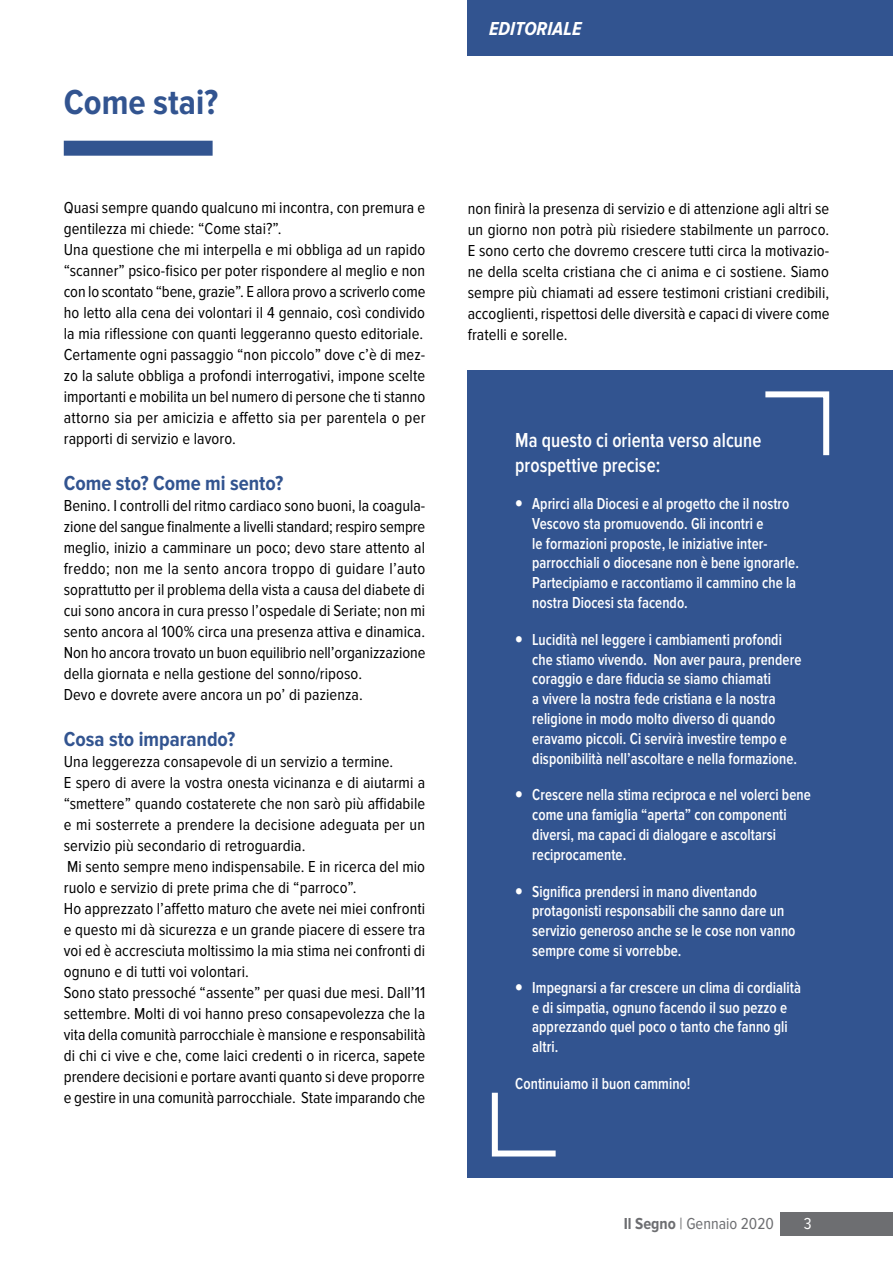
<style>
.page{position:relative;width:893px;height:1263px;background:#fff}
.page>*{position:absolute;margin:0;border:0;box-sizing:border-box;transform-origin:0 0}
.t1{font:700 36px "Proxima Nova Cond";color:#325490}
.t2{font:600 21px/25.2px "Proxima Nova Cond";letter-spacing:.005em;color:#fff;scale:.9 1}
.t3{font:700 21px "Proxima Nova Cond";color:#325490}
.t4{font:italic 700 19.5px "Proxima Nova Cond";letter-spacing:.005em;color:#fff}
.t5{font:16.5px/21px "Proxima Nova Cond";letter-spacing:.005em;color:#000;text-align:justify}
.t6{font:600 16.5px/19.8px "Proxima Nova Cond";letter-spacing:.005em;color:#fff;scale:.9 1}
.t7{font:16.5px "Proxima Nova Cond";color:#6d6e71}
.Title___1{font:16.5px "Proxima Nova Cond";color:#fff}
.s1{font-family:"Museo Sans 700";font-weight:400}
.s2{font-weight:700}
</style>
<div class="page">
<div style="left:780px;top:1212px;width:113px;height:23px;background:#6d6e71"></div>
<div style="left:468px;top:0;width:425px;height:55px;background:#325490"></div>
<div style="left:64px;top:141px;width:149px;height:15px;background:#325490"></div>
<div style="left:468px;top:370px;width:425px;height:808px;background:#325490"></div>
<svg style="left:765px;top:391px;width:65px;height:65px"></svg>
<svg style="left:491px;top:1092px;width:65px;height:65px"></svg>
<p class="t1" style="left:64px;top:82px;width:156px">Come stai?</p>
<p class="t5" style="left:64px;top:197px;width:363px">Quasi sempre quando qualcuno mi incontra, con premura e gentilezza mi chiede: “Come stai?”.</p>
<p class="t5" style="left:64px;top:239px;width:363px">Una questione che mi interpella e mi obbliga ad un rapido “scanner” psico-fisico per poter rispondere al meglio e non con lo scontato “bene, grazie”. E allora provo a scriverlo come ho letto alla cena dei volontari il 4 gennaio, così condivido la mia riflessione con quanti leggeranno questo editoriale.</p>
<p class="t5" style="left:64px;top:344px;width:363px">Certamente ogni passaggio “non piccolo” dove c’è di mez&shy;zo la salute obbliga a profondi interrogativi, impone scelte importanti e mobilita un bel numero di persone che ti stanno attorno sia per amicizia e affetto sia per parentela o per rapporti di servizio e lavoro.</p>
<p class="t3" style="left:64px;top:471px;width:221px">Come sto? Come mi sento?</p>
<p class="t5" style="left:64px;top:495px;width:363px">Benino. I controlli del ritmo cardiaco sono buoni, la coagula&shy;zione del sangue finalmente a livelli standard; respiro sempre meglio, inizio a camminare un poco; devo stare attento al freddo; non me la sento ancora troppo di guidare l’auto soprattutto per il problema della vista a causa del diabete di cui sono ancora in cura presso l’ospedale di Seriate; non mi sento ancora al 100% circa una presenza attiva e dinamica.<br>Non ho ancora trovato un buon equilibrio nell’organizzazione della giornata e nella gestione del sonno/riposo.</p>
<p class="t5" style="left:64px;top:684px;width:301px">Devo e dovrete avere ancora un po’ di pazienza.</p>
<p class="t3" style="left:64px;top:728px;width:173px">Cosa sto imparando?</p>
<p class="t5" style="left:64px;top:752px;width:331px">Una leggerezza consapevole di un servizio a termine.</p>
<p class="t5" style="left:64px;top:773px;width:363px">E spero di avere la vostra onesta vicinanza e di aiutarmi a “smettere” quando costaterete che non sarò più affidabile e mi sosterrete a prendere la decisione adeguata per un servizio più secondario di retroguardia.</p>
<p class="t5" style="left:64px;top:857px;width:363px">Mi sento sempre meno indispensabile. E in ricerca del mio ruolo e servizio di prete prima che di “parroco”.</p>
<p class="t5" style="left:64px;top:899px;width:363px">Ho apprezzato l’affetto maturo che avete nei miei confronti e questo mi dà sicurezza e un grande piacere di essere tra voi ed è accresciuta moltissimo la mia stima nei confronti di ognuno e di tutti voi volontari.</p>
<p class="t5" style="left:64px;top:983px;width:363px">Sono stato pressoché “assente” per quasi due mesi. Dall’11 settembre. Molti di voi hanno preso consapevolezza che la vita della comunità parrocchiale è mansione e responsabilità di chi ci vive e che, come laici credenti o in ricerca, sapete prendere decisioni e portare avanti quanto si deve proporre e gestire in una comunità parrocchiale. State imparando che</p>
<p class="t4" style="left:489px;top:18px;width:94px">EDITORIALE</p>
<p class="t5" style="left:468px;top:198px;width:363px">non finirà la presenza di servizio e di attenzione agli altri se un giorno non potrà più risiedere stabilmente un parroco.<br>E sono certo che dovremo crescere tutti circa la motivazio&shy;ne della scelta cristiana che ci anima e ci sostiene. Siamo sempre più chiamati ad essere testimoni cristiani credibili, accoglienti, rispettosi delle diversità e capaci di vivere come fratelli e sorelle.</p>
<p class="t2" style="left:515px;top:428px;width:275px">Ma questo ci orienta verso alcune prospettive precise:</p>
<p class="t6" style="left:532px;top:494px;width:298px;text-indent:-17px"><span class="s1">∞</span> Aprirci alla Diocesi e al progetto che il nostro Vescovo sta promuovendo. Gli incontri e<br>le formazioni proposte, le iniziative inter&shy;parrocchiali o diocesane non è bene ignorarle.<br>Partecipiamo e raccontiamo il cammino che la nostra Diocesi sta facendo.</p>
<p class="t6" style="left:532px;top:630px;width:301px;text-indent:-17px"><span class="s1">∞</span> Lucidità nel leggere i cambiamenti profondi che stiamo vivendo. Non aver paura, prendere coraggio e dare fiducia se siamo chiamati<br>a vivere la nostra fede cristiana e la nostra religione in modo molto diverso di quando eravamo piccoli. Ci servirà investire tempo e disponibilità nell’ascoltare e nella formazione.</p>
<p class="t6" style="left:532px;top:785px;width:311px;text-indent:-17px"><span class="s1">∞</span> Crescere nella stima reciproca e nel volerci bene come una famiglia “aperta” con componenti diversi, ma capaci di dialogare e ascoltarsi reciprocamente.</p>
<p class="t6" style="left:532px;top:882px;width:294px;text-indent:-17px"><span class="s1">∞</span> Significa prendersi in mano diventando protagonisti responsabili che sanno dare un servizio generoso anche se le cose non vanno sempre come si vorrebbe.</p>
<p class="t6" style="left:532px;top:978px;width:300px;text-indent:-17px"><span class="s1">∞</span> Impegnarsi a far crescere un clima di cordialità e di simpatia, ognuno facendo il suo pezzo e apprezzando quel poco o tanto che fanno gli altri.</p>
<p class="t6" style="left:515px;top:1074px;width:196px">Continuiamo il buon cammino!</p>
<p class="t7" style="left:624px;top:1214px;width:152px"><span class="s2">Il Segno</span> | Gennaio 2020</p>
<p class="Title___1" style="left:804px;top:1214px;width:9px">3</p>
</div>
